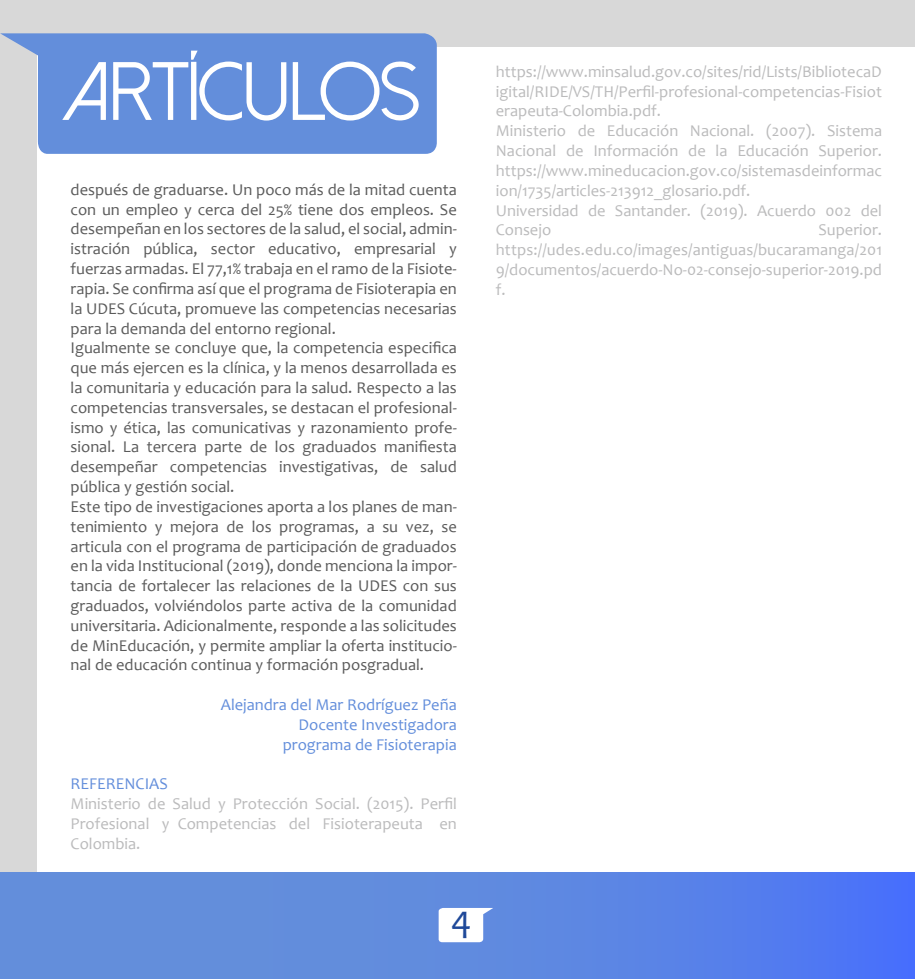
<style>
.page{position:relative;width:915px;height:979px;background:#fff}
.page>*{position:absolute;margin:0;border:0;box-sizing:border-box;transform-origin:0 0}
.t1{font:82.35px "Dolce Vita";color:#fff}
.t2{font:39.15px "Candara";color:#1f4999}
.t3{font:16.5px/19.8px "Candara";color:#5b5b5b}
.t4{font:16.5px/19.8px "Candara";color:#bbbbbc;text-align:justify}
.t5{font:16.5px/19.8px "Candara";color:#638edb;text-align:right}
</style>
<div class="page">
<div style="left:0;top:0;width:914px;height:872px;background:#d8d8d8"></div>
<div style="left:38px;top:47px;width:876px;height:825px;background:#fff"></div>
<div style="left:0;top:872px;width:914px;height:106px;background:linear-gradient(to right,#6995d4,#5079f2)"></div>
<svg style="left:438px;top:907px;width:55px;height:34px"></svg>
<svg style="left:0;top:33px;width:436px;height:121px;fill:#638edb"></svg>
<h1 class="t1" style="left:62px;top:50px;width:359px">ARTÍCULOS</h1>
<p class="t3" style="left:71px;top:179px;width:388px">después de graduarse. Un poco más de la mitad cuenta con un empleo y cerca del 25% tiene dos empleos. Se desempeñan en los sectores de la salud, el social, admin&shy;istración pública, sector educativo, empresarial y fuerzas armadas. El 77,1% trabaja en el ramo de la Fisiote&shy;rapia. Se confirma así que el programa de Fisioterapia en la UDES Cúcuta, promueve las competencias necesarias para la demanda del entorno regional.<br>Igualmente se concluye que, la competencia especifica que más ejercen es la clínica, y la menos desarrollada es la comunitaria y educación para la salud. Respecto a las competencias transversales, se destacan el profesional&shy;ismo y ética, las comunicativas y razonamiento profe&shy;sional. La tercera parte de los graduados manifiesta desempeñar competencias investigativas, de salud pública y gestión social.<br>Este tipo de investigaciones aporta a los planes de man&shy;tenimiento y mejora de los programas, a su vez, se articula con el programa de participación de graduados en la vida Institucional (2019), donde menciona la impor&shy;tancia de fortalecer las relaciones de la UDES con sus graduados, volviéndolos parte activa de la comunidad universitaria. Adicionalmente, responde a las solicitudes de MinEducación, y permite ampliar la oferta institucio&shy;nal de educación continua y formación posgradual.</p>
<p class="t5" style="left:221px;top:694px;width:237px">Alejandra del Mar Rodríguez Peña<br>Docente Investigadora<br>programa de Fisioterapia</p>
<p class="t5" style="left:71px;top:773px;width:99px">REFERENCIAS</p>
<p class="t4" style="left:71px;top:793px;width:387px">Ministerio de Salud y Protección Social. (2015). Perfil Profesional y Competencias del Fisioterapeuta en Colombia.</p>
<h2 class="t2" style="left:450px;top:894px;width:22px">4</h2>
<p class="t4" style="left:495px;top:61px;width:387px;text-align:left">https://www.minsalud.gov.co/sites/rid/Lists/BibliotecaD igital/RIDE/VS/TH/Perfil-profesional-competencias-Fisiot erapeuta-Colombia.pdf.<br>Ministerio de Educación Nacional. (2007). Sistema Nacional de Información de la Educación Superior. https://www.mineducacion.gov.co/sistemasdeinformac ion/1735/articles-213912_glosario.pdf.<br>Universidad de Santander. (2019). Acuerdo 002 del Consejo</p>
<p class="t4" style="left:495px;top:220px;width:387px;text-indent:322px">Superior. https://udes.edu.co/images/antiguas/bucaramanga/201<br>9/documentos/acuerdo-No-02-consejo-superior-2019.pd f.</p>
</div>
